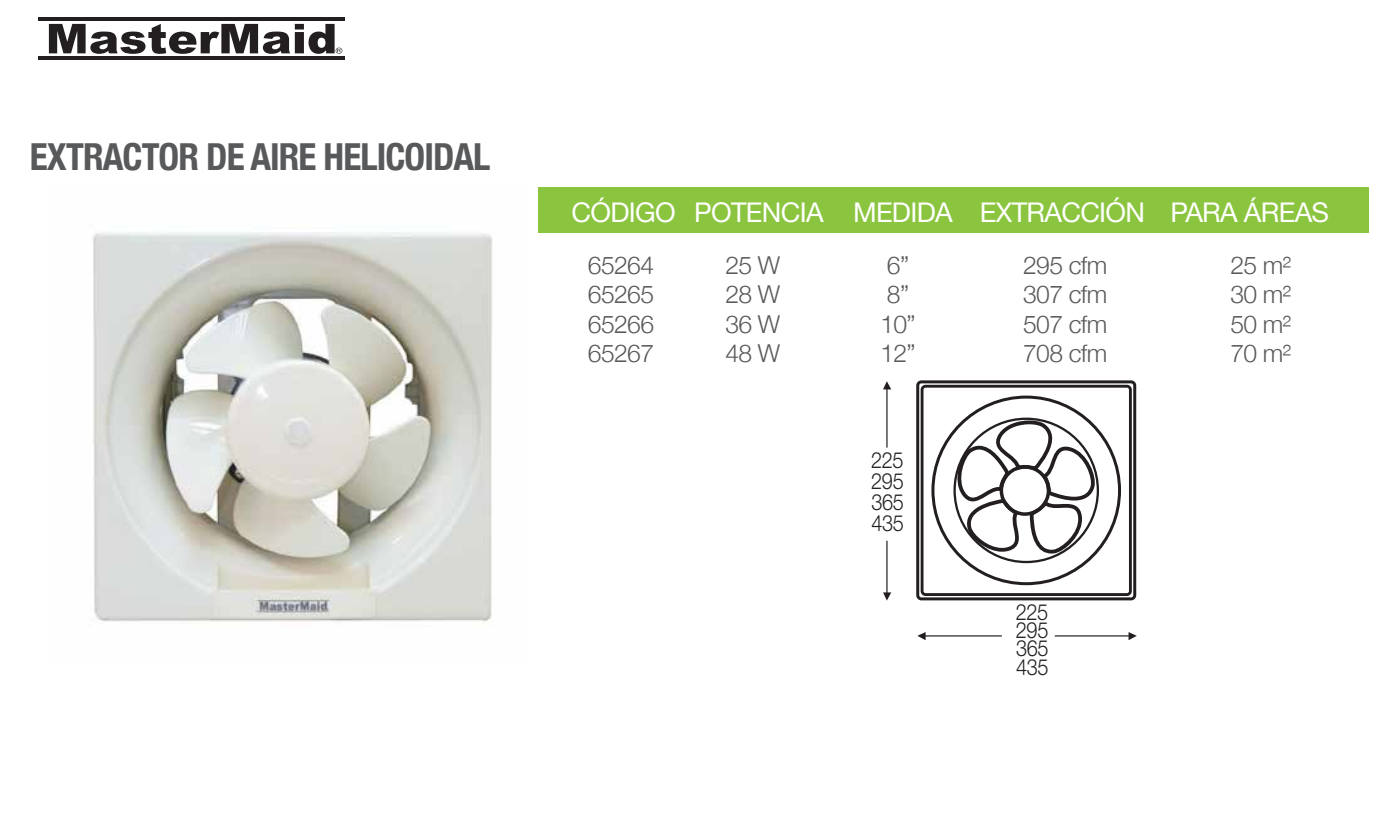
<style>
.page{position:relative;width:1400px;height:814px;background:#fff}
.page>*{position:absolute;margin:0;border:0;box-sizing:border-box;transform-origin:0 0}
.t1{font:700 condensed 37.27px "Helvetica Neue";letter-spacing:-.025em;color:#58595b}
.t2{font:27.12px "Helvetica Neue";letter-spacing:-.025em;color:#fff}
.t3{font:300 24.68px/29.6px "Helvetica Neue";letter-spacing:-.025em;color:#58595b;text-align:justify}
.t4{font:300 22.22px/20.8px "Helvetica Neue LT Std";letter-spacing:-.025em;color:#231f20;text-align:justify;scale:.9 1}
</style>
<div class="page">
<svg style="left:49px;top:24px;width:293px;height:30px"></svg>
<hr style="left:38px;top:18px;width:307px;height:3px;background:#231f20">
<hr style="left:38px;top:57px;width:307px;height:3px;background:#231f20">
<div style="left:538px;top:188px;width:831px;height:45px;background:#8bc53f"></div>
<img style="left:92px;top:232px;width:401px;height:392px">
<svg style="left:916px;top:380px;width:220px;height:218px"></svg>
<hr style="left:886px;top:385px;width:2px;height:211px;background:#231f20">
<svg style="left:883px;top:381px;width:8px;height:8px"></svg>
<svg style="left:883px;top:592px;width:8px;height:9px"></svg>
<div style="left:866px;top:447px;width:41px;height:94px;background:#fff"></div>
<svg style="left:917px;top:385px;width:220px;height:255px"></svg>
<h1 class="t1" style="left:30px;top:134px;width:462px">EXTRACTOR DE AIRE HELICOIDAL</h1>
<p class="t2" style="left:572px;top:196px;width:106px">CÓDIGO</p>
<p class="t3" style="left:588px;top:249px;width:68px">65264<br>65265<br>65266<br>65267</p>
<p class="t3" style="left:725px;top:249px;width:56px">25 W 28 W 36 W 48 W</p>
<p class="t3" style="left:880px;top:249px;width:37px;text-align:left">6”<br>8”<br>10”<br>12”</p>
<p class="t3" style="left:1023px;top:249px;width:86px">295 cfm 307 cfm 507 cfm 708 cfm</p>
<p class="t3" style="left:1230px;top:249px;width:62px">25 m²<br>30 m²<br>50 m²<br>70 m²</p>
<p class="t2" style="left:694px;top:196px;width:636px">POTENCIA MEDIDA EXTRACCIÓN PARA ÁREAS</p>
<p class="t4" style="left:871px;top:450px;width:38px">225<br>295<br>365<br>435</p>
<p class="t4" style="left:1016px;top:603px;width:38px;line-height:18.2px">225<br>295<br>365<br>435</p>
</div>
